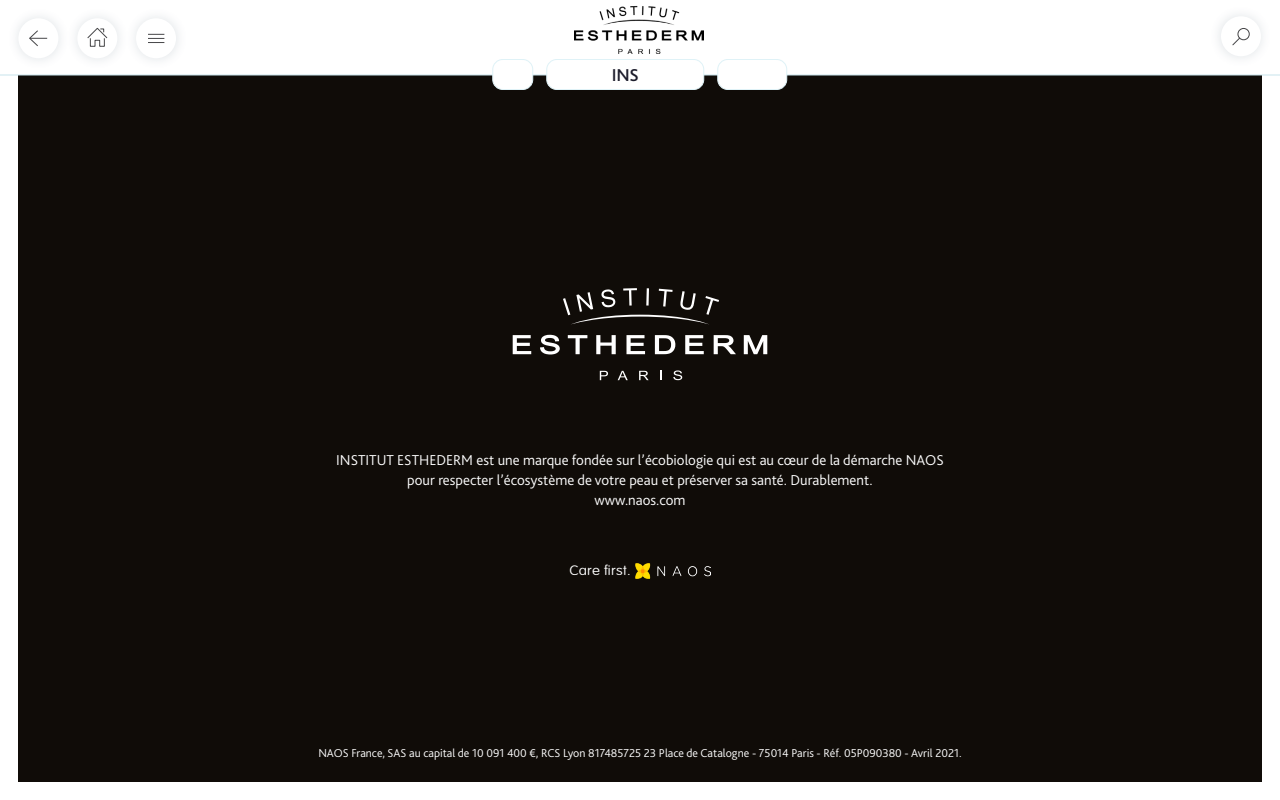
<style>
.page{position:relative;width:1280px;height:800px;background:#fff}
.page>*{position:absolute;margin:0;border:0;box-sizing:border-box;transform-origin:0 0}
.t1{font:500 18px "Bliss 2";color:#1c1c2b}
.t2{font:300 15px/20px "Bliss 2";color:#fff;text-align:center}
.t3{font:100 13.5px "VAG Rounded Std";letter-spacing:.02em;color:#fff;scale:1.11 1}
.t4{font:300 12px "Bliss 2";color:#fff}
</style>
<div class="page">
<div style="left:18px;top:74px;width:1244px;height:708px;background:#100c08"></div>
<img style="left:636px;top:564px;width:74px;height:15px">
<svg style="left:513px;top:335px;width:18px;height:19px"></svg>
<svg style="left:540px;top:335px;width:20px;height:20px"></svg>
<svg style="left:568px;top:335px;width:19px;height:19px"></svg>
<svg style="left:596px;top:335px;width:20px;height:19px"></svg>
<svg style="left:627px;top:335px;width:18px;height:19px"></svg>
<svg style="left:655px;top:335px;width:20px;height:19px"></svg>
<svg style="left:685px;top:335px;width:19px;height:19px"></svg>
<svg style="left:714px;top:335px;width:22px;height:19px"></svg>
<svg style="left:744px;top:335px;width:23px;height:19px"></svg>
<svg style="left:600px;top:371px;width:8px;height:9px"></svg>
<svg style="left:618px;top:371px;width:10px;height:9px"></svg>
<svg style="left:639px;top:371px;width:10px;height:9px"></svg>
<svg style="left:660px;top:371px;width:2px;height:9px"></svg>
<svg style="left:673px;top:370px;width:9px;height:10px"></svg>
<svg style="left:563px;top:288px;width:156px;height:36px"></svg>
<svg style="left:1232px;top:37px;width:9px;height:9px"></svg>
<div style="left:1238px;top:28px;width:12px;height:12px;border:1px solid #464648;border-radius:50%"></div>
<svg style="left:29px;top:30px;width:18px;height:17px"></svg>
<div style="left:77px;top:18px;width:40px;height:40px;background:#fff;border-radius:50%"></div>
<svg style="left:148px;top:34px;width:16px;height:9px"></svg>
<svg style="left:87px;top:28px;width:21px;height:19px"></svg>
<hr style="left:0;top:74px;width:1280px;height:2px;background:#c9e5ed">
<div style="left:493px;top:60px;width:40px;height:30px;background:#fff;border-radius:10px"></div>
<div style="left:492px;top:59px;width:41px;height:31px;border:1px solid #dff2f7;border-radius:10px"></div>
<div style="left:547px;top:60px;width:157px;height:30px;background:#fff;border-radius:10px"></div>
<div style="left:546px;top:59px;width:158px;height:31px;border:1px solid #dff2f7;border-radius:10px"></div>
<div style="left:718px;top:60px;width:69px;height:30px;background:#fff;border-radius:10px"></div>
<div style="left:717px;top:59px;width:70px;height:31px;border:1px solid #dff2f7;border-radius:10px"></div>
<img style="left:574px;top:6px;width:130px;height:48px">
<p class="t1" style="left:612px;top:63px;width:29px">INS</p>
<p class="t2" style="left:336px;top:450px;width:609px">INSTITUT ESTHEDERM est une marque fondée sur l’écobiologie qui est au cœur de la démarche NAOS pour respecter l’écosystème de votre peau et préserver sa santé. Durablement.<br>www.naos.com</p>
<p class="t3" style="left:570px;top:562px;width:57px">Care first.</p>
<p class="t4" style="left:318px;top:746px;width:645px">NAOS France, SAS au capital de 10 091 400 €, RCS Lyon 817485725 23 Place de Catalogne - 75014 Paris - Réf. 05P090380 - Avril 2021.</p>
</div>
